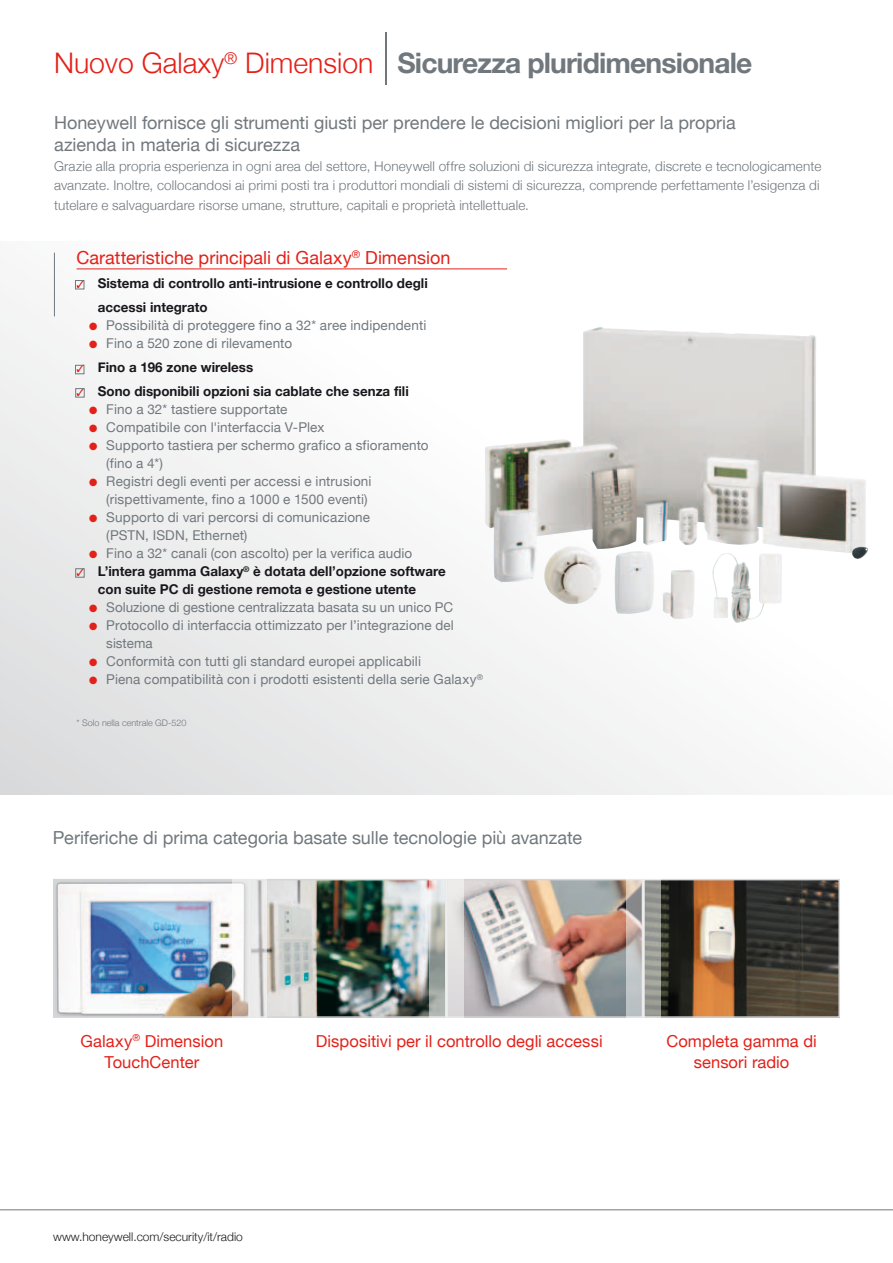
<style>
.page{position:relative;width:893px;height:1263px;background:#fff}
.page>*{position:absolute;margin:0;border:0;box-sizing:border-box;transform-origin:0 0}
.t1{font:700 28.2px "Helvetica Neue";letter-spacing:-.03em;color:#71787d}
.t2{font:18px/22.5px "Helvetica Neue";color:#71787d}
.t3{font:18px "Helvetica Neue";color:#e32119}
.t4{font:16.5px/21px "Helvetica Neue";letter-spacing:.005em;color:#e32119;text-align:center}
.t5{font:13.5px/18px "Helvetica Neue";letter-spacing:.01em;color:#71787d}
.t6{font:300 13.5px/19.5px "Helvetica Neue";letter-spacing:.01em;color:#71787d}
.t7{font:700 13.5px/24px "Helvetica Neue";color:#1a171c}
.t8{font:300 12px "Helvetica Neue";color:#1a171c}
.t9{font:300 9px "Helvetica Neue";color:#71787d}
.s1{font-weight:300;font-size:28.35px;color:#e32119}
.s2{font-weight:200;font-size:52.5px}
.s3{color:#e32119}
</style>
<div class="page">
<img style="left:56px;top:882px;width:570px;height:133px">
<div style="left:53px;top:879px;width:197px;height:139px;border:2px solid #d4d5d6"></div>
<img style="left:660px;top:882px;width:177px;height:133px">
<div style="left:643px;top:879px;width:197px;height:139px;border:2px solid #d4d5d6"></div>
<svg style="left:0;top:252px;width:869px;height:542px"></svg>
<div style="left:75px;top:280px;width:9px;height:9px;border:1px solid #71787d"></div>
<hr style="left:77px;top:269px;width:430px;height:1px;background:#e32119">
<hr style="left:54px;top:253px;width:1px;height:63px;background:#71787d">
<img style="left:484px;top:327px;width:382px;height:291px">
<div style="left:75px;top:388px;width:9px;height:9px;border:1px solid #71787d"></div>
<div style="left:75px;top:568px;width:9px;height:9px;border:1px solid #71787d"></div>
<div style="left:250px;top:879px;width:196px;height:139px;border:2px solid #d4d5d6"></div>
<div style="left:446px;top:879px;width:197px;height:139px;border:2px solid #d4d5d6"></div>
<svg style="left:233px;top:879px;width:34px;height:139px;fill:#ebeaea"></svg>
<svg style="left:429px;top:879px;width:34px;height:139px;background:#cdcdcb"></svg>
<div style="left:75px;top:365px;width:9px;height:9px;border:1px solid #71787d"></div>
<svg style="left:626px;top:879px;width:34px;height:139px;background:#b0b0ac"></svg>
<hr style="left:0;top:1209px;width:893px;height:1px;background:#71787d">
<img style="left:852px;top:547px;width:16px;height:12px">
<h1 class="t1" style="left:54px;top:46px;width:700px"><span class="s1">Nuovo Galaxy</span><sup>®</sup> <span class="s1">Dimension</span> <span class="s2">|</span> Sicurezza pluridimensionale</h1>
<h2 class="t2" style="left:54px;top:111px;width:683px">Honeywell fornisce gli strumenti giusti per prendere le decisioni migliori per la propria azienda in materia di sicurezza</h2>
<p class="t6" style="left:54px;top:156px;width:769px">Grazie alla propria esperienza in ogni area del settore, Honeywell offre soluzioni di sicurezza integrate, discrete e tecnologicamente avanzate. Inoltre, collocandosi ai primi posti tra i produttori mondiali di sistemi di sicurezza, comprende perfettamente l’esigenza di tutelare e salvaguardare risorse umane, strutture, capitali e proprietà intellettuale.</p>
<h2 class="t3" style="left:77px;top:247px;width:375px">Caratteristiche principali di Galaxy<sup>®</sup> Dimension</h2>
<p class="t7" style="left:98px;top:271px;width:332px;text-indent:-21px"><span class="s3">✓</span> Sistema di controllo anti-intrusione e controllo degli accessi integrato</p>
<p class="t5" style="left:89px;top:316px;width:338px"><span class="s3">●</span> Possibilità di proteggere fino a 32* aree indipendenti</p>
<p class="t5" style="left:89px;top:334px;width:204px"><span class="s3">●</span> Fino a 520 zone di rilevamento</p>
<p class="t7" style="left:77px;top:355px;width:178px"><span class="s3">✓</span> Fino a 196 zone wireless</p>
<p class="t7" style="left:77px;top:379px;width:334px"><span class="s3">✓</span> Sono disponibili opzioni sia cablate che senza fili</p>
<p class="t5" style="left:89px;top:400px;width:200px"><span class="s3">●</span> Fino a 32* tastiere supportate</p>
<p class="t5" style="left:89px;top:418px;width:237px"><span class="s3">●</span> Compatibile con l'interfaccia V-Plex</p>
<p class="t5" style="left:106px;top:436px;width:324px;text-indent:-17px"><span class="s3">●</span> Supporto tastiera per schermo grafico a sfioramento (fino a 4*)</p>
<p class="t5" style="left:89px;top:472px;width:284px;text-align:right"><span class="s3">●</span> Registri degli eventi per accessi e intrusioni (rispettivamente, fino a 1000 e 1500 eventi)</p>
<p class="t5" style="left:106px;top:508px;width:265px;text-indent:-17px"><span class="s3">●</span> Supporto di vari percorsi di comunicazione (PSTN, ISDN, Ethernet)</p>
<p class="t5" style="left:89px;top:544px;width:325px"><span class="s3">●</span> Fino a 32* canali (con ascolto) per la verifica audio</p>
<p class="t7" style="left:98px;top:562px;width:349px;line-height:18px;text-indent:-21px"><span class="s3">✓</span> L’intera gamma Galaxy<sup>®</sup> è dotata dell’opzione software con suite PC di gestione remota e gestione utente</p>
<p class="t5" style="left:89px;top:598px;width:365px"><span class="s3">●</span> Soluzione di gestione centralizzata basata su un unico PC</p>
<p class="t5" style="left:106px;top:616px;width:349px;text-indent:-17px"><span class="s3">●</span> Protocollo di interfaccia ottimizzato per l’integrazione del sistema</p>
<p class="t5" style="left:89px;top:652px;width:333px"><span class="s3">●</span> Conformità con tutti gli standard europei applicabili</p>
<p class="t5" style="left:89px;top:670px;width:395px"><span class="s3">●</span> Piena compatibilità con i prodotti esistenti della serie Galaxy<sup>®</sup></p>
<p class="t9" style="left:77px;top:718px;width:111px">* Solo nella centrale GD-520</p>
<h2 class="t2" style="left:53px;top:826px;width:531px">Periferiche di prima categoria basate sulle tecnologie più avanzate</h2>
<p class="t4" style="left:81px;top:1030px;width:144px">Galaxy<sup>®</sup> Dimension<br>TouchCenter</p>
<p class="t8" style="left:53px;top:1229px;width:191px">www.honeywell.com/security/it/radio</p>
<p class="t4" style="left:316px;top:1030px;width:288px">Dispositivi per il controllo degli accessi</p>
<p class="t4" style="left:666px;top:1030px;width:152px">Completa gamma di sensori radio</p>
</div>
